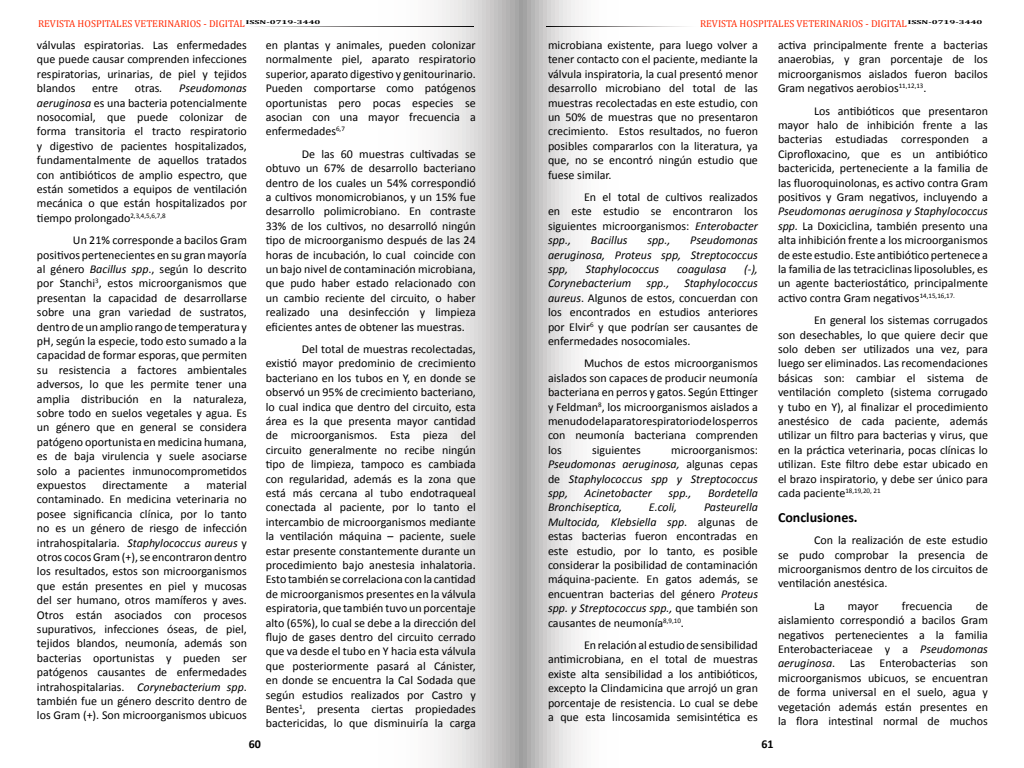
<style>
.page{position:relative;width:1024px;height:768px;background:#fff}
.page>*{position:absolute;margin:0;border:0;box-sizing:border-box;transform-origin:0 0}
.t1{font:700 14px "Calibri";color:#000}
.t2{font:12px/14.4px "Calibri";color:#000;text-align:justify}
.t3{font:italic 12px/14.4px "Calibri";color:#000;text-align:justify}
.t4{font:700 12px "Calibri";color:#000}
.t5{font:10px "Cambria";color:#ff2b06}
.s1{font-style:italic}
.s2{font-style:normal}
</style>
<div class="page">
<svg style="left:438px;top:0;width:141px;height:768px"></svg>
<hr style="left:246px;top:26px;width:228px;height:1px;background:#fff">
<hr style="left:546px;top:26px;width:154px;height:1px;background:#fff">
<p class="t5" style="left:38px;top:18px;width:284px">REVISTA HOSPITALES VETERINARIOS - DIGITAL <sup>ISSN-0719-3440</sup></p>
<p class="t5" style="left:700px;top:18px;width:284px">REVISTA HOSPITALES VETERINARIOS - DIGITAL <sup>ISSN-0719-3440</sup></p>
<p class="t2" style="left:37px;top:38px;width:212px">válvulas espiratorias. Las enfermedades que puede causar comprenden infecciones respiratorias, urinarias, de piel y tejidos blandos</p>
<p class="t2" style="left:37px;top:81px;width:211px;text-indent:142px"><span class="s1">Pseudomonas aeruginosa</span> es una bacteria potencialmente nosocomial, que puede colonizar de forma transitoria el tracto respiratorio y digestivo de pacientes hospitalizados, fundamentalmente de aquellos tratados con antibióticos de amplio espectro, que están sometidos a equipos de ventilación mecánica o que están hospitalizados por tiempo prolongado<sup>2,3,4,5,6,7,8</sup></p>
<p class="t2" style="left:37px;top:233px;width:212px;text-indent:36px">Un 21% corresponde a bacilos Gram positivos pertenecientes en su gran mayoría al género <span class="s1">Bacillus spp</span>., según lo descrito por Stanchi<sup>3</sup>, estos microorganismos que presentan la capacidad de desarrollarse sobre una gran variedad de sustratos, dentro de un amplio rango de temperatura y pH, según la especie, todo esto sumado a la capacidad de formar esporas, que permiten su resistencia a factores ambientales adversos, lo que les permite tener una amplia distribución en la naturaleza, sobre todo en suelos vegetales y agua. Es un género que en general se considera patógeno oportunista en medicina humana, es de baja virulencia y suele asociarse solo a pacientes inmunocomprometidos expuestos</p>
<p class="t2" style="left:92px;top:81px;width:28px">entre</p>
<p class="t2" style="left:135px;top:81px;width:29px">otras<span class="s1">.</span></p>
<p class="t2" style="left:37px;top:478px;width:212px;text-indent:169px">material contaminado. En medicina veterinaria no posee significancia clínica, por lo tanto no es un género de riesgo de infección intrahospitalaria. <span class="s1">Staphylococcus aureus</span> y otros cocos Gram (+), se encontraron dentro los resultados, estos son microorganismos que están presentes en piel y mucosas del ser humano, otros mamíferos y aves.<br>Otros están asociados con procesos supurativos, infecciones óseas, de piel, tejidos blandos, neumonía, además son bacterias oportunistas y pueden ser patógenos causantes de enfermedades intrahospitalarias. <span class="s1">Corynebacterium spp</span>. también fue un género descrito dentro de los Gram (+). Son microorganismos ubicuos</p>
<p class="t2" style="left:102px;top:478px;width:67px">directamente</p>
<p class="t2" style="left:184px;top:478px;width:7px">a</p>
<p class="t2" style="left:266px;top:38px;width:212px">en plantas y animales, pueden colonizar normalmente piel, aparato respiratorio superior, aparato digestivo y genitourinario.<br>Pueden comportarse como patógenos oportunistas pero pocas especies se asocian con una mayor frecuencia a enfermedades<sup>6,7</sup></p>
<p class="t2" style="left:266px;top:147px;width:212px;text-indent:36px">De las 60 muestras cultivadas se obtuvo un 67% de desarrollo bacteriano dentro de los cuales un 54% correspondió a cultivos monomicrobianos, y un 15% fue desarrollo polimicrobiano. En contraste 33% de los cultivos, no desarrolló ningún tipo de microorganismo después de las 24 horas de incubación, lo cual coincide con un bajo nivel de contaminación microbiana, que pudo haber estado relacionado con un cambio reciente del circuito, o haber realizado una desinfección y limpieza eficientes antes de obtener las muestras.</p>
<p class="t2" style="left:266px;top:342px;width:212px;text-indent:36px">Del total de muestras recolectadas, existió mayor predominio de crecimiento bacteriano en los tubos en Y, en donde se observó un 95% de crecimiento bacteriano, lo cual indica que dentro del circuito, esta área es la que presenta mayor cantidad de microorganismos. Esta pieza del circuito generalmente no recibe ningún tipo de limpieza, tampoco es cambiada con regularidad, además es la zona que está más cercana al tubo endotraqueal conectada al paciente, por lo tanto el intercambio de microorganismos mediante la ventilación máquina – paciente, suele estar presente constantemente durante un procedimiento bajo anestesia inhalatoria.<br>Esto también se correlaciona con la cantidad de microorganismos presentes en la válvula espiratoria, que también tuvo un porcentaje alto (65%), lo cual se debe a la dirección del flujo de gases dentro del circuito cerrado que va desde el tubo en Y hacia esta válvula que posteriormente pasará al Cánister, en donde se encuentra la Cal Sodada que según estudios realizados por Castro y Bentes<sup>1</sup>, presenta ciertas propiedades bactericidas, lo que disminuiría la carga</p>
<p class="t2" style="left:548px;top:38px;width:211px">microbiana existente, para luego volver a tener contacto con el paciente, mediante la válvula inspiratoria, la cual presentó menor desarrollo microbiano del total de las muestras recolectadas en este estudio, con un 50% de muestras que no presentaron crecimiento. Estos resultados, no fueron posibles compararlos con la literatura, ya que, no se encontró ningún estudio que fuese similar.</p>
<p class="t2" style="left:548px;top:190px;width:212px;text-indent:36px">En el total de cultivos realizados en este estudio se encontraron los siguientes microorganismos: <span class="s1">Enterobacter spp.,</span></p>
<p class="t3" style="left:591px;top:233px;width:38px">Bacillus</p>
<p class="t3" style="left:647px;top:233px;width:25px">spp.,</p>
<p class="t3" style="left:548px;top:233px;width:211px;text-indent:142px">Pseudomonas aeruginosa, Proteus spp, Streptococcus spp,</p>
<p class="t3" style="left:586px;top:261px;width:75px">Staphylococcus</p>
<p class="t3" style="left:677px;top:261px;width:51px">coagulasa</p>
<p class="t3" style="left:744px;top:261px;width:15px">(-),</p>
<p class="t3" style="left:548px;top:276px;width:85px">Corynebacterium</p>
<p class="t3" style="left:646px;top:276px;width:25px">spp.,</p>
<p class="t2" style="left:548px;top:276px;width:211px;text-indent:136px"><span class="s1">Staphylococcus aureus</span>. Algunos de estos, concuerdan con los encontrados en estudios anteriores por Elvir<sup>6</sup> y que podrían ser causantes de enfermedades nosocomiales.</p>
<p class="t2" style="left:548px;top:356px;width:211px;text-indent:36px">Muchos de estos microorganismos aislados son capaces de producir neumonía bacteriana en perros y gatos. Según Ettinger y Feldman<sup>8</sup>, los microorganismos aislados a menudo del aparato respiratorio de los perros con neumonía bacteriana comprenden los</p>
<p class="t3" style="left:548px;top:442px;width:212px;text-indent:123px"><span class="s2">microorganismos:<br></span>Pseudomonas aeruginosa, <span class="s2">algunas cepas de</span> Staphylococcus spp y Streptococcus spp,</p>
<p class="t2" style="left:592px;top:443px;width:50px">siguientes</p>
<p class="t3" style="left:584px;top:485px;width:69px">Acinetobacter</p>
<p class="t3" style="left:669px;top:485px;width:25px">spp.,</p>
<p class="t3" style="left:708px;top:485px;width:51px">Bordetella</p>
<p class="t3" style="left:548px;top:500px;width:76px">Bronchiseptica,</p>
<p class="t3" style="left:649px;top:500px;width:30px">E.coli,</p>
<p class="t2" style="left:548px;top:500px;width:212px;text-indent:156px"><span class="s1">Pasteurella Multocida, Klebsiella spp</span>. algunas de estas bacterias fueron encontradas en este estudio, por lo tanto, es posible considerar la posibilidad de contaminación máquina-paciente. En gatos además, se encuentran bacterias del género <span class="s1">Proteus spp. y Streptococcus spp.,</span> que también son causantes de neumonía<sup>8,9,10</sup>.</p>
<p class="t2" style="left:548px;top:638px;width:211px;text-indent:36px">En relación al estudio de sensibilidad antimicrobiana, en el total de muestras existe alta sensibilidad a los antibióticos, excepto la Clindamicina que arrojó un gran porcentaje de resistencia. Lo cual se debe a que esta lincosamida semisintética es</p>
<p class="t2" style="left:778px;top:38px;width:212px">activa principalmente frente a bacterias anaerobias, y gran porcentaje de los microorganismos aislados fueron bacilos Gram negativos aerobios<sup>11,12,13</sup>.</p>
<p class="t2" style="left:778px;top:103px;width:211px;text-indent:36px">Los antibióticos que presentaron mayor halo de inhibición frente a las bacterias estudiadas corresponden a Ciprofloxacino, que es un antibiótico bactericida, perteneciente a la familia de las fluoroquinolonas, es activo contra Gram positivos y Gram negativos, incluyendo a <span class="s1">Pseudomonas aeruginosa y Staphylococcus spp.</span> La Doxiciclina, también presento una alta inhibición frente a los microorganismos de este estudio. Este antibiótico pertenece a la familia de las tetraciclinas liposolubles, es un agente bacteriostático, principalmente activo contra Gram negativos<sup>14,15,16,17.</sup></p>
<p class="t2" style="left:778px;top:313px;width:212px;text-indent:36px">En general los sistemas corrugados son desechables, lo que quiere decir que solo deben ser utilizados una vez, para luego ser eliminados. Las recomendaciones básicas son: cambiar el sistema de ventilación completo (sistema corrugado y tubo en Y), al finalizar el procedimiento anestésico de cada paciente, además utilizar un filtro para bacterias y virus, que en la práctica veterinaria, pocas clínicas lo utilizan. Este filtro debe estar ubicado en el brazo inspiratorio, y debe ser único para cada paciente<sup>18,19,20,</sup> <sup>21</sup></p>
<p class="t1" style="left:778px;top:508px;width:81px">Conclusiones.</p>
<p class="t2" style="left:778px;top:533px;width:211px;text-indent:36px">Con la realización de este estudio se pudo comprobar la presencia de microorganismos dentro de los circuitos de ventilación anestésica.</p>
<p class="t2" style="left:814px;top:599px;width:12px">La</p>
<p class="t2" style="left:848px;top:599px;width:32px">mayor</p>
<p class="t2" style="left:902px;top:599px;width:52px">frecuencia</p>
<p class="t2" style="left:778px;top:599px;width:211px;text-indent:198px">de aislamiento correspondió a bacilos Gram negativos pertenecientes a la familia Enterobacteriaceae y a <span class="s1">Pseudomonas aeruginosa</span>. Las Enterobacterias son microorganismos ubicuos, se encuentran de forma universal en el suelo, agua y vegetación además están presentes en la flora intestinal normal de muchos</p>
<p class="t4" style="left:249px;top:737px;width:14px">60</p>
<p class="t4" style="left:761px;top:736px;width:14px">61</p>
</div>
